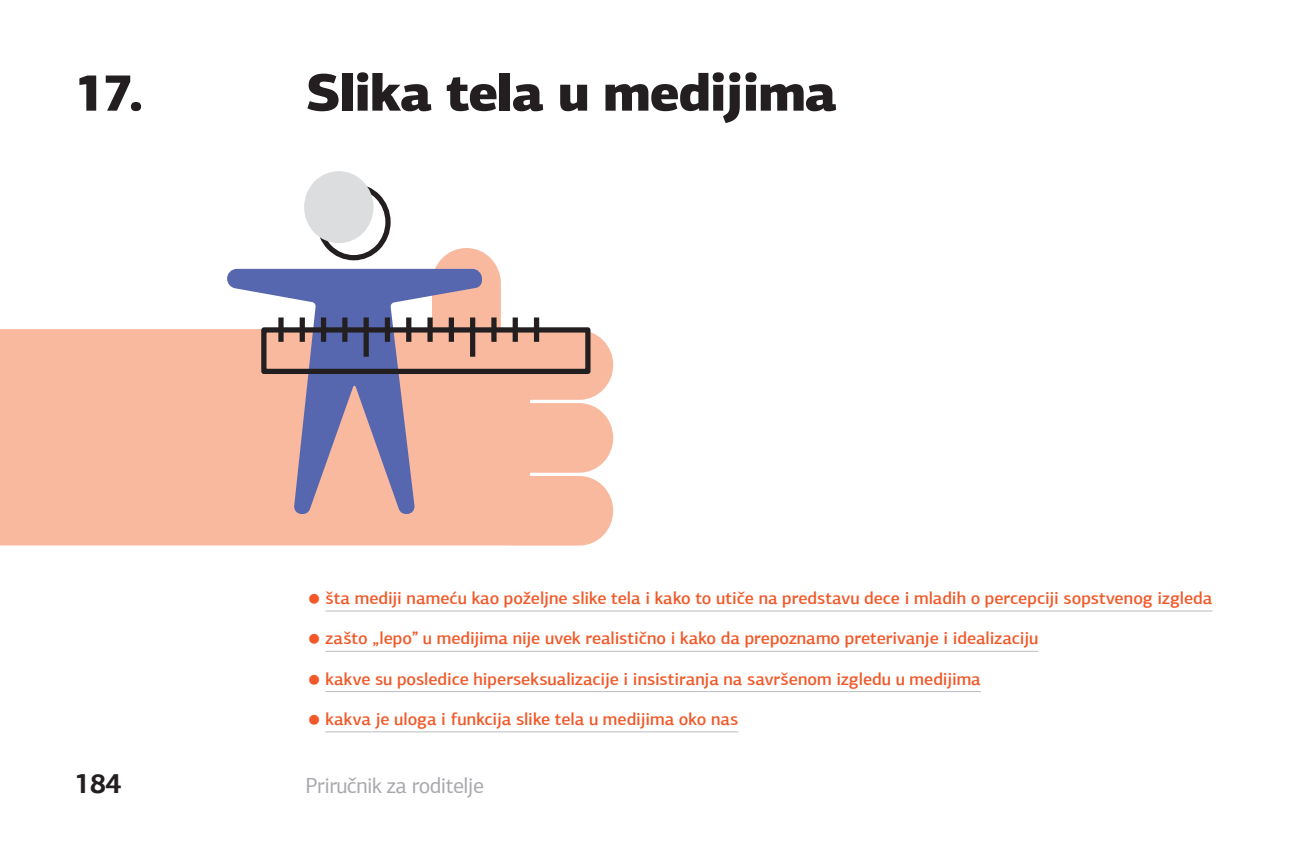
<style>
.page{position:relative;width:1290px;height:849px;background:#fff}
.page>*{position:absolute;margin:0;border:0;box-sizing:border-box;transform-origin:0 0}
.t1{font:900 52.5px "PF Agora Sans Pro";letter-spacing:-.025em;color:#231f20}
.t2{font:700 28px "PF Agora Sans Pro";color:#231f20}
.t3{font:21.88px "PF Agora Sans Pro";letter-spacing:-.025em;color:#a8a9ad}
.t4{font:500 17.5px "PF Agora Sans Pro";letter-spacing:-.005em;color:#f15929}
</style>
<div class="page">
<svg style="left:0;top:248px;width:613px;height:297px;fill:#f9b99f"></svg>
<hr style="left:325px;top:610px;width:887px;height:1px;background:#bcbdc0">
<hr style="left:325px;top:650px;width:713px;height:1px;background:#bcbdc0">
<hr style="left:325px;top:691px;width:656px;height:1px;background:#bcbdc0">
<hr style="left:325px;top:731px;width:413px;height:1px;background:#bcbdc0">
<svg style="left:227px;top:269px;width:255px;height:245px;background:#c0a0ab"></svg>
<div style="left:261px;top:327px;width:329px;height:47px;border:5px solid #231f20"></div>
<div style="left:278px;top:317px;width:6px;height:25px;background:#231f20"></div>
<div style="left:300px;top:317px;width:5px;height:25px;background:#231f20"></div>
<div style="left:321px;top:317px;width:5px;height:25px;background:#231f20"></div>
<div style="left:342px;top:317px;width:5px;height:25px;background:#231f20"></div>
<div style="left:363px;top:317px;width:6px;height:39px;background:#231f20"></div>
<div style="left:385px;top:317px;width:5px;height:25px;background:#231f20"></div>
<div style="left:406px;top:317px;width:5px;height:25px;background:#231f20"></div>
<div style="left:427px;top:317px;width:6px;height:25px;background:#231f20"></div>
<div style="left:449px;top:317px;width:5px;height:25px;background:#231f20"></div>
<div style="left:470px;top:317px;width:5px;height:39px;background:#231f20"></div>
<div style="left:491px;top:317px;width:6px;height:25px;background:#231f20"></div>
<div style="left:513px;top:317px;width:5px;height:25px;background:#231f20"></div>
<div style="left:534px;top:317px;width:5px;height:25px;background:#231f20"></div>
<svg style="left:304px;top:171px;width:89px;height:92px"></svg>
<h1 class="t1" style="left:74px;top:58px;width:71px">17.</h1>
<h1 class="t1" style="left:306px;top:58px;width:533px">Slika tela u medijima</h1>
<p class="t4" style="left:325px;top:587px;width:888px">šta mediji nameću kao poželjne slike tela i kako to utiče na predstavu dece i mladih o percepciji sopstvenog izgleda</p>
<p class="t4" style="left:325px;top:627px;width:714px">zašto „lepo” u medijima nije uvek realistično i kako da prepoznamo preterivanje i idealizaciju</p>
<p class="t4" style="left:325px;top:667px;width:657px">kakve su posledice hiperseksualizacije i insistiranja na savršenom izgledu u medijima</p>
<p class="t4" style="left:325px;top:708px;width:414px">kakva je uloga i funkcija slike tela u medijima oko nas</p>
<h2 class="t2" style="left:74px;top:765px;width:49px">184</h2>
<p class="t3" style="left:306px;top:771px;width:180px">Priručnik za roditelje</p>
</div>
